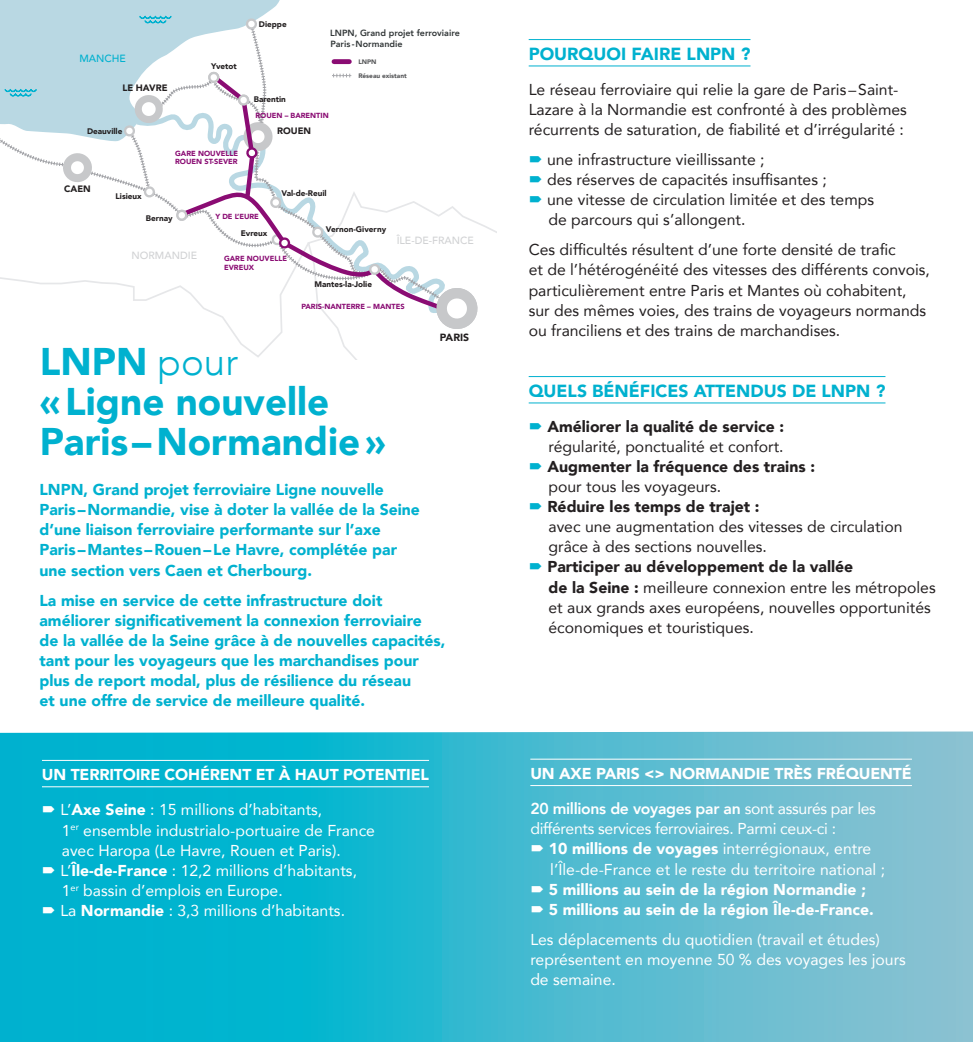
<style>
.page{position:relative;width:973px;height:1042px;background:#fff}
.page>*{position:absolute;margin:0;border:0;box-sizing:border-box;transform-origin:0 0}
.TITRE_N1{font:900 38.5px/40.2px "Avenir";color:#00b1cf}
.TITRE_N2{font:900 17.5px "Avenir";color:#00b1cf}
.Body_condensed{font:15.75px/20.1px "Avenir";color:#231f20}
.Body_condensed-2{font:900 15.75px/20.1px "Avenir";color:#00b1cf}
.Body_condensed_puce{font:15.75px/20.1px "Avenir";color:#fff}
.TITRE_N2-2{font:900 15.75px "Avenir";letter-spacing:-.01em;color:#fff}
.Body_condensed-3{font:15.75px/20.1px "Avenir";letter-spacing:-.02em;color:#fff}
.t1{font:900 15.75px/20.1px "Avenir";color:#231f20}
.t2{font:500 10.5px "Avenir";color:#d1d2d4}
.t3{font:500 10.5px "Avenir";color:#00b1cf}
.t4{font:900 10.5px "Avenir";color:#231f20}
.t5{font:900 9.28px "Avenir";color:#231f20}
.t6{font:800 8.92px "Avenir";color:#323738}
.t7{font:900 8.05px "Avenir";color:#231f20}
.t8{font:900 7.35px/8.9px "Avenir";color:#8a0c73}
.t9{font:900 6.48px/13.1px "Avenir";color:#57585a}
.s1{font-weight:300}
.s2{font-weight:900}
.s3{font-weight:400}
.s4{font-weight:800}
</style>
<div class="page">
<div style="left:0;top:0;width:280px;height:12px;background:#b9d8e3"></div>
<svg style="left:0;top:12px;width:496px;height:348px"></svg>
<svg style="left:0;top:731px;width:972px;height:311px;background:#39b9d0"></svg>
<hr style="left:42px;top:786px;width:387px;height:1px;background:#fff">
<hr style="left:42px;top:760px;width:387px;height:1px;background:#fff">
<hr style="left:530px;top:785px;width:381px;height:1px;background:#fff">
<hr style="left:530px;top:759px;width:381px;height:1px;background:#fff">
<hr style="left:528px;top:66px;width:222px;height:1px;background:#00b1cf">
<hr style="left:528px;top:39px;width:222px;height:1px;background:#00b1cf">
<hr style="left:528px;top:402px;width:357px;height:1px;background:#00b1cf">
<hr style="left:528px;top:376px;width:357px;height:1px;background:#00b1cf">
<svg style="left:43px;top:806px;width:12px;height:7px"></svg>
<svg style="left:43px;top:867px;width:12px;height:6px"></svg>
<svg style="left:43px;top:907px;width:12px;height:6px"></svg>
<svg style="left:531px;top:845px;width:12px;height:7px"></svg>
<svg style="left:531px;top:886px;width:12px;height:6px"></svg>
<svg style="left:531px;top:906px;width:12px;height:6px"></svg>
<p class="t7" style="left:259px;top:17px;width:29px">Dieppe</p>
<p class="t6" style="left:330px;top:26px;width:206px">LNPN, Grand projet ferroviaire Paris -Normandie</p>
<p class="t9" style="left:356px;top:42px;width:21px">LNPN<br>LNPN</p>
<p class="t9" style="left:358px;top:69px;width:50px">Réseau existant</p>
<p class="TITRE_N2" style="left:528px;top:38px;width:223px">POURQUOI FAIRE LNPN ?</p>
<p class="Body_condensed" style="left:528px;top:79px;width:379px">Le réseau ferroviaire qui relie la gare de Paris –Saint-<br>Lazare à la Normandie est confronté à des problèmes récurrents de saturation, de fiabilité et d’irrégularité :</p>
<p class="Body_condensed" style="left:547px;top:149px;width:219px">une infrastructure vieillissante ;</p>
<p class="Body_condensed" style="left:547px;top:169px;width:281px">des réserves de capacités insuffisantes ;</p>
<p class="Body_condensed" style="left:547px;top:189px;width:328px">une vitesse de circulation limitée et des temps de parcours qui s’allongent.</p>
<p class="Body_condensed" style="left:528px;top:239px;width:403px">Ces difficultés résultent d’une forte densité de trafic<br>et de l’hétérogénéité des vitesses des différents convois, particulièrement entre Paris et Mantes où cohabitent, sur des mêmes voies, des trains de voyageurs normands ou franciliens et des trains de marchandises.</p>
<p class="t3" style="left:79px;top:49px;width:48px">MANCHE</p>
<p class="t7" style="left:211px;top:60px;width:27px">Yvetot</p>
<p class="t5" style="left:122px;top:80px;width:47px">LE HAVRE</p>
<p class="t7" style="left:254px;top:93px;width:34px">Barentin</p>
<p class="t8" style="left:255px;top:110px;width:75px">ROUEN – BARENTIN</p>
<p class="t5" style="left:277px;top:123px;width:35px">ROUEN</p>
<p class="t7" style="left:87px;top:124px;width:37px">Deauville</p>
<p class="t8" style="left:175px;top:148px;width:64px">GARE NOUVELLE<br>ROUEN ST-SEVER</p>
<p class="t5" style="left:64px;top:181px;width:28px">CAEN</p>
<p class="t7" style="left:281px;top:186px;width:47px">Val-de-Reuil</p>
<p class="t7" style="left:116px;top:189px;width:28px">Lisieux</p>
<p class="t8" style="left:215px;top:211px;width:45px">Y DE L’EURE</p>
<p class="t7" style="left:146px;top:212px;width:28px">Bernay</p>
<p class="t7" style="left:326px;top:222px;width:62px">Vernon-Giverny</p>
<p class="t7" style="left:241px;top:226px;width:28px">Evreux</p>
<p class="t2" style="left:396px;top:231px;width:79px">ÎLE-DE-FRANCE</p>
<p class="t2" style="left:131px;top:246px;width:67px">NORMANDIE</p>
<p class="t8" style="left:224px;top:254px;width:64px">GARE NOUVELLE<br>EVREUX</p>
<p class="t7" style="left:314px;top:277px;width:59px">Mantes-la-Jolie</p>
<p class="t8" style="left:301px;top:301px;width:105px">PARIS-NANTERRE – MANTES</p>
<p class="t4" style="left:439px;top:328px;width:31px">PARIS</p>
<p class="TITRE_N1" style="left:40px;top:340px;width:347px">LNPN <span class="s1">pour<br></span>«Ligne nouvelle<br>Paris–Normandie»</p>
<p class="Body_condensed-2" style="left:39px;top:479px;width:382px">LNPN, Grand projet ferroviaire Ligne nouvelle Paris–Normandie, vise à doter la vallée de la Seine d’une liaison ferroviaire performante sur l’axe Paris –Mantes –Rouen–Le Havre, complétée par une section vers Caen et Cherbourg.</p>
<p class="Body_condensed-2" style="left:39px;top:589px;width:407px">La mise en service de cette infrastructure doit améliorer significativement la connexion ferroviaire<br>de la vallée de la Seine grâce à de nouvelles capacités, tant pour les voyageurs que les marchandises pour plus de report modal, plus de résilience du réseau<br>et une offre de service de meilleure qualité.</p>
<p class="TITRE_N2-2" style="left:42px;top:761px;width:388px">UN TERRITOIRE COHÉRENT ET À HAUT POTENTIEL</p>
<p class="Body_condensed_puce" style="left:60px;top:799px;width:316px">L’<span class="s2">Axe Seine</span> : 15 millions d’habitants,<br>1<sup>er</sup> ensemble industrialo-portuaire de France avec Haropa (Le Havre, Rouen et Paris).</p>
<p class="Body_condensed_puce" style="left:60px;top:860px;width:298px">L’<span class="s2">Île-de-France</span> : 12,2 millions d’habitants,<br>1<sup>er</sup> bassin d’emplois en Europe.</p>
<p class="Body_condensed_puce" style="left:60px;top:900px;width:286px">La <span class="s2">Normandie</span> : 3,3 millions d’habitants.</p>
<p class="TITRE_N2" style="left:528px;top:375px;width:358px">QUELS BÉNÉFICES ATTENDUS DE LNPN ?</p>
<p class="Body_condensed" style="left:547px;top:415px;width:238px"><span class="s2">Améliorer la qualité de service : </span>régularité, ponctualité et confort.</p>
<p class="t1" style="left:547px;top:456px;width:269px">Augmenter la fréquence des trains : <span class="s3">pour tous les voyageurs.</span></p>
<p class="Body_condensed" style="left:547px;top:496px;width:356px"><span class="s2">Réduire les temps de trajet :<br></span>avec une augmentation des vitesses de circulation grâce à des sections nouvelles.</p>
<p class="Body_condensed" style="left:547px;top:556px;width:390px"><span class="s2">Participer au développement de la vallée<br>de la Seine :</span> meilleure connexion entre les métropoles et aux grands axes européens, nouvelles opportunités économiques et touristiques.</p>
<p class="TITRE_N2-2" style="left:530px;top:760px;width:383px">UN AXE PARIS &lt;&gt; NORMANDIE TRÈS FRÉQUENTÉ</p>
<p class="Body_condensed-3" style="left:530px;top:798px;width:347px"><span class="s4">20 millions de voyages par an</span> sont assurés par les différents services ferroviaires. Parmi ceux-ci :</p>
<p class="Body_condensed_puce" style="left:548px;top:838px;width:338px"><span class="s2">10 millions de voyages</span> interrégionaux, entre l’Île-de-France et le reste du territoire national ;</p>
<p class="TITRE_N2-2" style="left:548px;top:875px;width:319px">5 millions au sein de la région Normandie ;</p>
<p class="TITRE_N2-2" style="left:548px;top:896px;width:326px">5 millions au sein de la région Île-de-France.</p>
<p class="Body_condensed_puce" style="left:530px;top:929px;width:377px">Les déplacements du quotidien (travail et études) représentent en moyenne 50 % des voyages les jours de semaine.</p>
</div>
